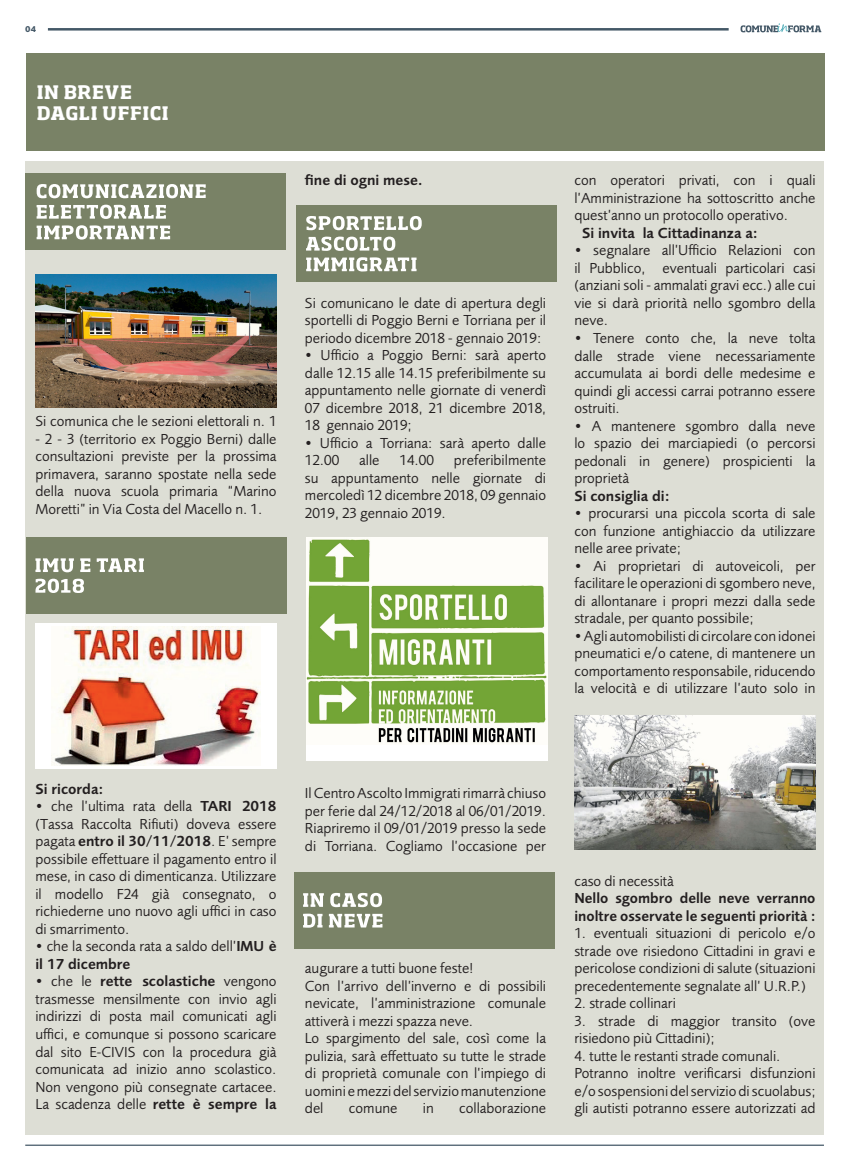
<style>
.page{position:relative;width:851px;height:1170px;background:#fff}
.page>*{position:absolute;margin:0;border:0;box-sizing:border-box;transform-origin:0 0}
.t1{font:700 18.38px/20.6px "Soho Std";letter-spacing:.035em;color:#fff}
.t2{font:15px/17.5px "Foundry Sans";color:#231f20;text-align:justify}
.t3{font:600 15px/17.5px "Foundry Sans";color:#231f20}
.t4{font:700 8.75px "Foundry Sans";color:#445867}
.s1{font-weight:600}
</style>
<div class="page">
<hr style="left:25px;top:1144px;width:798px;height:1px;background:#445867">
<hr style="left:48px;top:28px;width:680px;height:3px;background:#445867">
<svg style="left:740px;top:23px;width:81px;height:9px"></svg>
<div style="left:25px;top:161px;width:798px;height:973px;background:#ddded5"></div>
<div style="left:26px;top:53px;width:798px;height:97px;background:#798266"></div>
<div style="left:25px;top:174px;width:261px;height:76px;background:#798266"></div>
<div style="left:26px;top:537px;width:260px;height:76px;background:#798266"></div>
<div style="left:296px;top:206px;width:260px;height:76px;background:#798266"></div>
<svg style="left:306px;top:257px;width:110px;height:14px"></svg>
<svg style="left:306px;top:236px;width:89px;height:15px"></svg>
<svg style="left:306px;top:216px;width:115px;height:14px"></svg>
<div style="left:35px;top:623px;width:241px;height:146px;background:#fff"></div>
<img style="left:52px;top:627px;width:208px;height:138px">
<svg style="left:35px;top:578px;width:49px;height:15px"></svg>
<svg style="left:35px;top:558px;width:109px;height:14px"></svg>
<img style="left:574px;top:715px;width:241px;height:134px">
<div style="left:294px;top:872px;width:261px;height:76px;background:#798266"></div>
<svg style="left:303px;top:913px;width:79px;height:14px"></svg>
<svg style="left:303px;top:892px;width:79px;height:15px"></svg>
<div style="left:306px;top:537px;width:241px;height:223px;background:#fff"></div>
<img style="left:306px;top:539px;width:241px;height:204px">
<img style="left:35px;top:274px;width:241px;height:133px">
<svg style="left:37px;top:225px;width:133px;height:14px"></svg>
<svg style="left:37px;top:205px;width:129px;height:14px"></svg>
<svg style="left:37px;top:184px;width:169px;height:14px"></svg>
<p class="t4" style="left:25px;top:22px;width:12px">04</p>
<p class="t1" style="left:37px;top:81px;width:134px">IN BREVE<br>DAGLI UFFICI</p>
<p class="t3" style="left:305px;top:170px;width:119px">fine di ogni mese.</p>
<p class="t2" style="left:35px;top:411px;width:242px">Si comunica che le sezioni elettorali n. 1</p>
<p class="t2" style="left:35px;top:429px;width:242px">- 2 - 3 (territorio ex Poggio Berni) dalle consultazioni previste per la prossima primavera, saranno spostate nella sede della nuova scuola primaria “Marino Moretti” in Via Costa del Macello n. 1.</p>
<p class="t2" style="left:305px;top:293px;width:242px">Si comunicano le date di apertura degli sportelli di Poggio Berni e Torriana per il periodo dicembre 2018 - gennaio 2019:</p>
<p class="t2" style="left:305px;top:345px;width:242px">• Ufficio a Poggio Berni: sarà aperto dalle 12.15 alle 14.15 preferibilmente su appuntamento nelle giornate di venerdì 07 dicembre 2018, 21 dicembre 2018, 18 gennaio 2019;</p>
<p class="t2" style="left:305px;top:433px;width:242px">• Ufficio a Torriana: sarà aperto dalle<br>12.00</p>
<p class="t2" style="left:305px;top:450px;width:242px;text-indent:149px">preferibilmente su appuntamento nelle giornate di mercoledì 12 dicembre 2018, 09 gennaio 2019, 23 gennaio 2019.</p>
<p class="t2" style="left:359px;top:450px;width:22px">alle</p>
<p class="t2" style="left:399px;top:450px;width:36px">14.00</p>
<p class="t2" style="left:574px;top:170px;width:242px">con operatori privati, con i quali l’Amministrazione ha sottoscritto anche quest’anno un protocollo operativo.</p>
<p class="t3" style="left:582px;top:223px;width:177px">Si invita la Cittadinanza a:</p>
<p class="t2" style="left:574px;top:241px;width:242px">• segnalare all’Ufficio Relazioni con il Pubblico, eventuali particolari casi (anziani soli - ammalati gravi ecc.) alle cui vie si darà priorità nello sgombro della neve.</p>
<p class="t2" style="left:574px;top:328px;width:242px">• Tenere conto che, la neve tolta dalle strade viene necessariamente accumulata ai bordi delle medesime e quindi gli accessi carrai potranno essere ostruiti.</p>
<p class="t2" style="left:574px;top:416px;width:242px">• A mantenere sgombro dalla neve lo spazio dei marciapiedi (o percorsi pedonali in genere) prospicienti la proprietà</p>
<p class="t3" style="left:574px;top:485px;width:97px">Si consiglia di:</p>
<p class="t2" style="left:574px;top:503px;width:242px">• procurarsi una piccola scorta di sale con funzione antighiaccio da utilizzare nelle aree private;</p>
<p class="t2" style="left:574px;top:556px;width:242px">• Ai proprietari di autoveicoli, per facilitare le operazioni di sgombero neve, di allontanare i propri mezzi dalla sede stradale, per quanto possibile;</p>
<p class="t2" style="left:574px;top:626px;width:242px">• Agli automobilisti di circolare con idonei pneumatici e/o catene, di mantenere un comportamento responsabile, riducendo la velocità e di utilizzare l’auto solo in</p>
<p class="t3" style="left:35px;top:778px;width:70px">Si ricorda:</p>
<p class="t2" style="left:35px;top:796px;width:242px">• che l’ultima rata della <span class="s1">TARI 2018 </span>(Tassa Raccolta Rifiuti) doveva essere pagata <span class="s1">entro il 30/11/2018</span>. E’ sempre possibile effettuare il pagamento entro il mese, in caso di dimenticanza. Utilizzare il modello F24 già consegnato, o richiederne uno nuovo agli uffici in caso di smarrimento.</p>
<p class="t2" style="left:35px;top:936px;width:242px">• che la seconda rata a saldo dell’<span class="s1">IMU è il 17 dicembre</span></p>
<p class="t2" style="left:35px;top:971px;width:242px">• che le <span class="s1">rette scolastiche</span> vengono trasmesse mensilmente con invio agli indirizzi di posta mail comunicati agli uffici, e comunque si possono scaricare dal sito E-CIVIS con la procedura già comunicata ad inizio anno scolastico.<br>Non vengono più consegnate cartacee.<br>La scadenza delle <span class="s1">rette è sempre la</span></p>
<p class="t2" style="left:305px;top:783px;width:242px">Il Centro Ascolto Immigrati rimarrà chiuso per ferie dal 24/12/2018 al 06/01/2019.<br>Riapriremo il 09/01/2019 presso la sede di Torriana. Cogliamo l’occasione per</p>
<p class="t2" style="left:305px;top:958px;width:242px;text-align:left">augurare a tutti buone feste!<br>Con l’arrivo dell’inverno e di possibili nevicate, l’amministrazione comunale attiverà i mezzi spazza neve.<br>Lo spargimento del sale, così come la pulizia, sarà effettuato su tutte le strade di proprietà comunale con l’impiego di uomini e mezzi del servizio manutenzione del</p>
<p class="t2" style="left:349px;top:1098px;width:50px">comune</p>
<p class="t2" style="left:423px;top:1098px;width:12px">in</p>
<p class="t2" style="left:459px;top:1098px;width:88px">collaborazione</p>
<p class="t2" style="left:574px;top:871px;width:101px">caso di necessità</p>
<p class="t3" style="left:574px;top:888px;width:242px">Nello sgombro delle neve verranno inoltre osservate le seguenti priorità :</p>
<p class="t2" style="left:574px;top:923px;width:242px">1. eventuali situazioni di pericolo e/o strade ove risiedono Cittadini in gravi e pericolose condizioni di salute (situazioni precedentemente segnalate all’ U.R.P.)</p>
<p class="t2" style="left:574px;top:993px;width:103px">2. strade collinari</p>
<p class="t2" style="left:574px;top:1010px;width:242px">3. strade di maggior transito (ove risiedono più Cittadini);</p>
<p class="t2" style="left:574px;top:1045px;width:242px;text-align:left">4. tutte le restanti strade comunali.<br>Potranno inoltre verificarsi disfunzioni e/o sospensioni del servizio di scuolabus; gli autisti potranno essere autorizzati ad</p>
</div>
